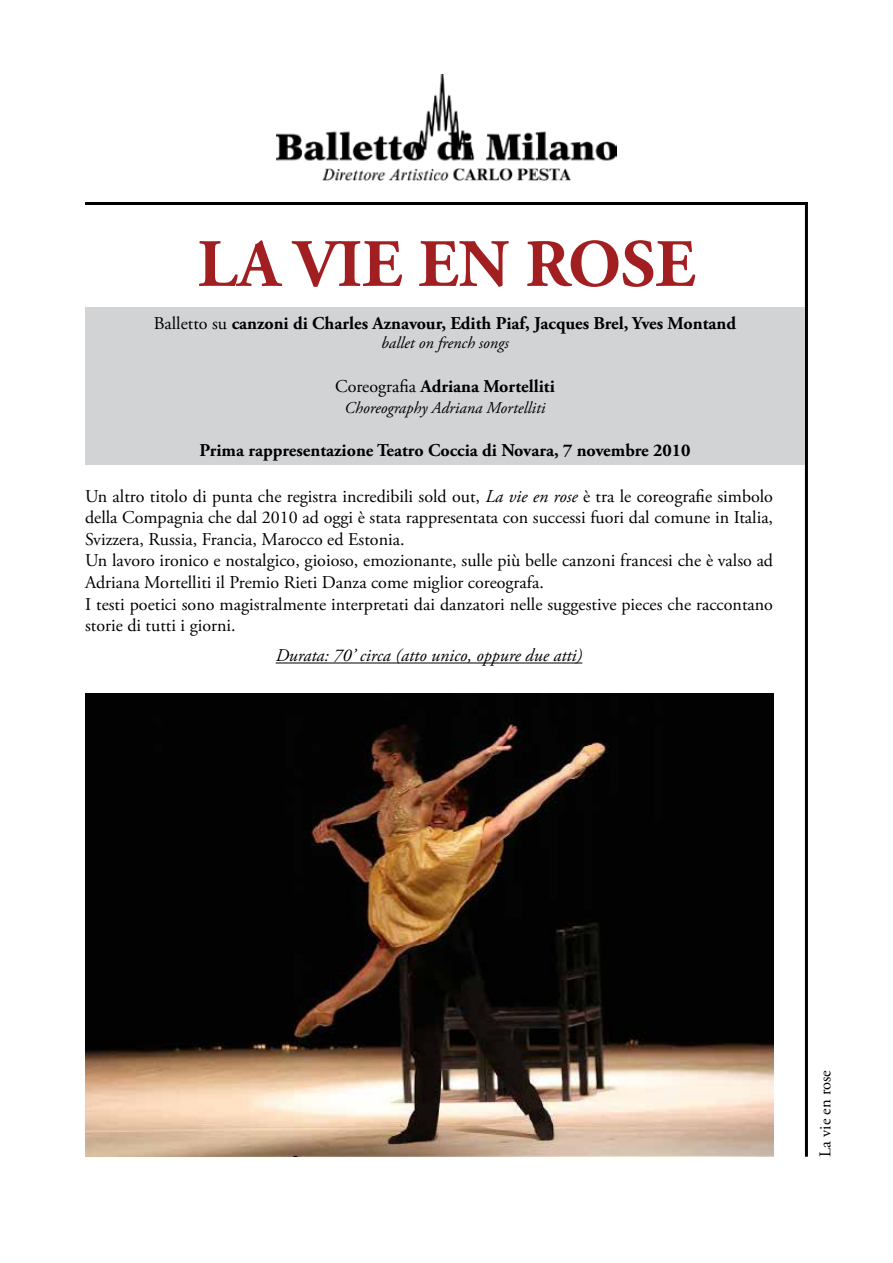
<style>
.page{position:relative;width:893px;height:1263px;background:#fff}
.page>*{position:absolute;margin:0;border:0;box-sizing:border-box;transform-origin:0 0}
.t1{font:700 67.5px "Adobe Garamond Pro";color:#a11e21}
.t2{font:18px/21.6px "Adobe Garamond Pro";color:#000}
.t3{font:700 18px "Adobe Garamond Pro";color:#000}
.t4{font:italic 18px "Adobe Garamond Pro";color:#000}
.t5{font:italic 16.5px "Adobe Garamond Pro";color:#000}
.t6{font:16.5px "Adobe Garamond Pro";color:#000}
.s1{font-weight:400}
.s2{font-style:italic}
</style>
<div class="page">
<hr style="left:805px;top:202px;width:3px;height:955px;background:#000">
<img style="left:276px;top:74px;width:341px;height:107px">
<hr style="left:85px;top:202px;width:723px;height:3px;background:#000">
<div style="left:85px;top:307px;width:720px;height:158px;background:#d1d3d4"></div>
<hr style="left:276px;top:662px;width:306px;height:1px;background:#000">
<img style="left:85px;top:693px;width:688px;height:464px">
<h1 class="t1" style="left:198px;top:225px;width:499px">LA VIE EN ROSE</h1>
<p class="t3" style="left:154px;top:312px;width:584px"><span class="s1">Balletto su</span> canzoni di Charles Aznavour, Edith Piaf, Jacques Brel, Yves Montand</p>
<p class="t5" style="left:381px;top:333px;width:129px">ballet on french songs</p>
<p class="t3" style="left:335px;top:375px;width:221px"><span class="s1">Coreografia</span> Adriana Mortelliti</p>
<p class="t5" style="left:345px;top:398px;width:202px">Choreography Adriana Mortelliti</p>
<p class="t3" style="left:199px;top:440px;width:493px">Prima rappresentazione Teatro Coccia di Novara, 7 novembre 2010</p>
<p class="t2" style="left:85px;top:486px;width:690px">Un altro titolo di punta che registra incredibili sold out, <span class="s2">La vie en rose</span> è tra le coreografie simbolo della Compagnia che dal 2010 ad oggi è stata rappresentata con successi fuori dal comune in Italia, Svizzera, Russia, Francia, Marocco ed Estonia.<br>Un lavoro ironico e nostalgico, gioioso, emozionante, sulle più belle canzoni francesi che è valso ad Adriana Mortelliti il Premio Rieti Danza come miglior coreografa.<br>I testi poetici sono magistralmente interpretati dai danzatori nelle suggestive pieces che raccontano storie di tutti i giorni.</p>
<p class="t4" style="left:276px;top:645px;width:308px">Durata: 70’ circa (atto unico, oppure due atti)</p>
<p class="t6" style="left:815px;top:1157px;width:88px;rotate:-90deg">La vie en rose</p>
</div>
